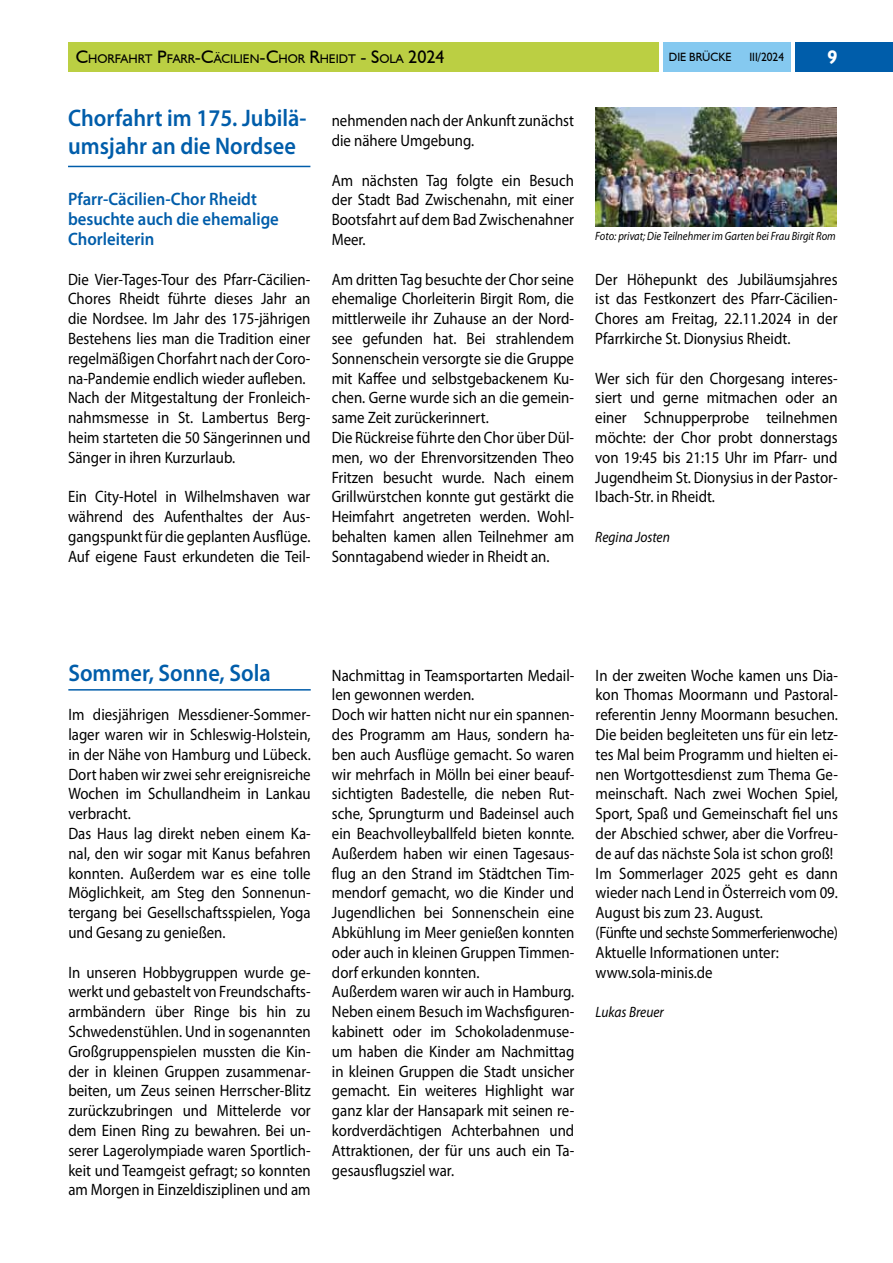
<style>
.page{position:relative;width:893px;height:1263px;background:#fff}
.page>*{position:absolute;margin:0;border:0;box-sizing:border-box;transform-origin:0 0}
.t1{font:600 24px/27.6px "Myriad Pro";color:#005daa;scale:.93 1}
.t2{font:700 19.5px "Humanist 521 BT";color:#fff;scale:.95 1}
.t3{font:600 18px/19.8px "Myriad Pro";color:#005daa;scale:.93 1}
.t4{font:16.5px/19.8px "Myriad Pro";color:#000;scale:.9 1}
.t5{font:italic 15px "Myriad Pro";color:#000;scale:.9 1}
.t6{font:12.6px "Humanist 521 BT";color:#000}
.t7{font:italic 12px "Myriad Pro";color:#000;scale:.88 1}
.t8{font:12px "Humanist 521 BT";color:#000;scale:.95 1}
.s1{font-size:18px}
</style>
<div class="page">
<div style="left:795px;top:42px;width:98px;height:30px;background:#005daa"></div>
<div style="left:664px;top:42px;width:127px;height:30px;background:#85c9f0"></div>
<div style="left:68px;top:42px;width:591px;height:30px;background:#bbcf43"></div>
<hr style="left:68px;top:689px;width:243px;height:2px;background:#005daa">
<hr style="left:68px;top:166px;width:242px;height:1px;background:#005daa">
<img style="left:595px;top:107px;width:242px;height:119px">
<p class="t6" style="left:76px;top:51px;width:370px"><span class="s1">C</span>HORFAHRT <span class="s1">P</span>FARR<span class="s1">-C</span>ÄCILIEN<span class="s1">-C</span>HOR <span class="s1">R</span>HEIDT <span class="s1">- S</span>OLA <span class="s1">2024</span></p>
<p class="t8" style="left:669px;top:50px;width:68px">DIE BRÜCKE</p>
<p class="t8" style="left:749px;top:50px;width:38px">III/2024</p>
<p class="t2" style="left:828px;top:45px;width:12px">9</p>
<h1 class="t1" style="left:68px;top:104px;width:258px">Chorfahrt im 175. Jubilä&shy;umsjahr an die Nordsee</h1>
<p class="t3" style="left:68px;top:189px;width:228px">Pfarr-Cäcilien-Chor Rheidt besuchte auch die ehemalige<br>Chorleiterin</p>
<p class="t4" style="left:68px;top:269px;width:271px">Die Vier-Tages-Tour des Pfarr-Cäcilien-Chores Rheidt führte dieses Jahr an die Nordsee. Im Jahr des 175-jährigen Bestehens lies man die Tradition einer regelmäßigen Chorfahrt nach der Coro&shy;na-Pandemie endlich wieder aufleben.<br>Nach der Mitgestaltung der Fronleich&shy;nahmsmesse in St. Lambertus Berg&shy;heim starteten die 50 Sängerinnen und Sänger in ihren Kurzurlaub.</p>
<p class="t4" style="left:68px;top:487px;width:271px;text-align:justify">Ein City-Hotel in Wilhelmshaven war während des Aufenthaltes der Aus&shy;gangspunkt für die geplanten Ausflüge.<br>Auf eigene Faust erkundeten die Teil-</p>
<p class="t4" style="left:332px;top:110px;width:271px">nehmenden nach der Ankunft zunächst die nähere Umgebung.</p>
<p class="t4" style="left:332px;top:170px;width:271px;text-align:justify">Am nächsten Tag folgte ein Besuch der Stadt Bad Zwischenahn, mit einer Bootsfahrt auf dem Bad Zwischenahner Meer.</p>
<p class="t4" style="left:332px;top:269px;width:271px">Am dritten Tag besuchte der Chor seine ehemalige Chorleiterin Birgit Rom, die mittlerweile ihr Zuhause an der Nord&shy;see gefunden hat. Bei strahlendem Sonnenschein versorgte sie die Gruppe mit Kaffee und selbstgebackenem Ku&shy;chen. Gerne wurde sich an die gemein&shy;same Zeit zurückerinnert.<br>Die Rückreise führte den Chor über Dül&shy;men, wo der Ehrenvorsitzenden Theo Fritzen besucht wurde. Nach einem Grillwürstchen konnte gut gestärkt die Heimfahrt angetreten werden. Wohl&shy;behalten kamen allen Teilnehmer am Sonntagabend wieder in Rheidt an.</p>
<p class="t4" style="left:595px;top:269px;width:271px;text-align:justify">Der Höhepunkt des Jubiläumsjahres ist das Festkonzert des Pfarr-Cäcilien-Chores am Freitag, 22.11.2024 in der Pfarrkirche St. Dionysius Rheidt.</p>
<p class="t7" style="left:595px;top:229px;width:275px">Foto: privat; Die Teilnehmer im Garten bei Frau Birgit Rom</p>
<p class="t4" style="left:595px;top:368px;width:271px;text-align:justify">Wer sich für den Chorgesang interes&shy;siert und gerne mitmachen oder an einer Schnupperprobe teilnehmen möchte: der Chor probt donnerstags von 19:45 bis 21:15 Uhr im Pfarr- und Jugendheim St. Dionysius in der Pastor-Ibach-Str. in Rheidt.</p>
<p class="t5" style="left:595px;top:528px;width:84px">Regina Josten</p>
<h1 class="t1" style="left:68px;top:658px;width:219px">Sommer, Sonne, Sola</h1>
<p class="t4" style="left:68px;top:704px;width:271px">Im diesjährigen Messdiener-Sommer&shy;lager waren wir in Schleswig-Holstein, in der Nähe von Hamburg und Lübeck.<br>Dort haben wir zwei sehr ereignisreiche Wochen im Schullandheim in Lankau verbracht.<br>Das Haus lag direkt neben einem Ka&shy;nal, den wir sogar mit Kanus befahren konnten. Außerdem war es eine tolle Möglichkeit, am Steg den Sonnenun&shy;tergang bei Gesellschaftsspielen, Yoga und Gesang zu genießen.</p>
<p class="t4" style="left:68px;top:962px;width:271px;text-align:justify">In unseren Hobbygruppen wurde ge&shy;werkt und gebastelt von Freundschafts&shy;armbändern über Ringe bis hin zu Schwedenstühlen. Und in sogenannten Großgruppenspielen mussten die Kin&shy;der in kleinen Gruppen zusammenar&shy;beiten, um Zeus seinen Herrscher-Blitz zurückzubringen und Mittelerde vor dem Einen Ring zu bewahren. Bei un&shy;serer Lagerolympiade waren Sportlich&shy;keit und Teamgeist gefragt; so konnten am Morgen in Einzeldisziplinen und am</p>
<p class="t4" style="left:332px;top:665px;width:271px">Nachmittag in Teamsportarten Medail&shy;len gewonnen werden.<br>Doch wir hatten nicht nur ein spannen&shy;des Programm am Haus, sondern ha&shy;ben auch Ausflüge gemacht. So waren wir mehrfach in Mölln bei einer beauf&shy;sichtigten Badestelle, die neben Rut&shy;sche, Sprungturm und Badeinsel auch ein Beachvolleyballfeld bieten konnte.<br>Außerdem haben wir einen Tagesaus&shy;flug an den Strand im Städtchen Tim&shy;mendorf gemacht, wo die Kinder und Jugendlichen bei Sonnenschein eine Abkühlung im Meer genießen konnten oder auch in kleinen Gruppen Timmen&shy;dorf erkunden konnten.<br>Außerdem waren wir auch in Hamburg.<br>Neben einem Besuch im Wachsfiguren&shy;kabinett oder im Schokoladenmuse&shy;um haben die Kinder am Nachmittag in kleinen Gruppen die Stadt unsicher gemacht. Ein weiteres Highlight war ganz klar der Hansapark mit seinen re&shy;kordverdächtigen Achterbahnen und Attraktionen, der für uns auch ein Ta&shy;gesausflugsziel war.</p>
<p class="t4" style="left:596px;top:665px;width:271px">In der zweiten Woche kamen uns Dia&shy;kon Thomas Moormann und Pastoral&shy;referentin Jenny Moormann besuchen.<br>Die beiden begleiteten uns für ein letz&shy;tes Mal beim Programm und hielten ei&shy;nen Wortgottesdienst zum Thema Ge&shy;meinschaft. Nach zwei Wochen Spiel, Sport, Spaß und Gemeinschaft fiel uns der Abschied schwer, aber die Vorfreu&shy;de auf das nächste Sola ist schon groß!<br>Im Sommerlager 2025 geht es dann wieder nach Lend in Österreich vom 09.<br>August bis zum 23. August.<br>(Fünfte und sechste Sommerferienwoche)<br>Aktuelle Informationen unter: www.sola-minis.de</p>
<p class="t5" style="left:596px;top:1003px;width:77px">Lukas Breuer</p>
</div>
